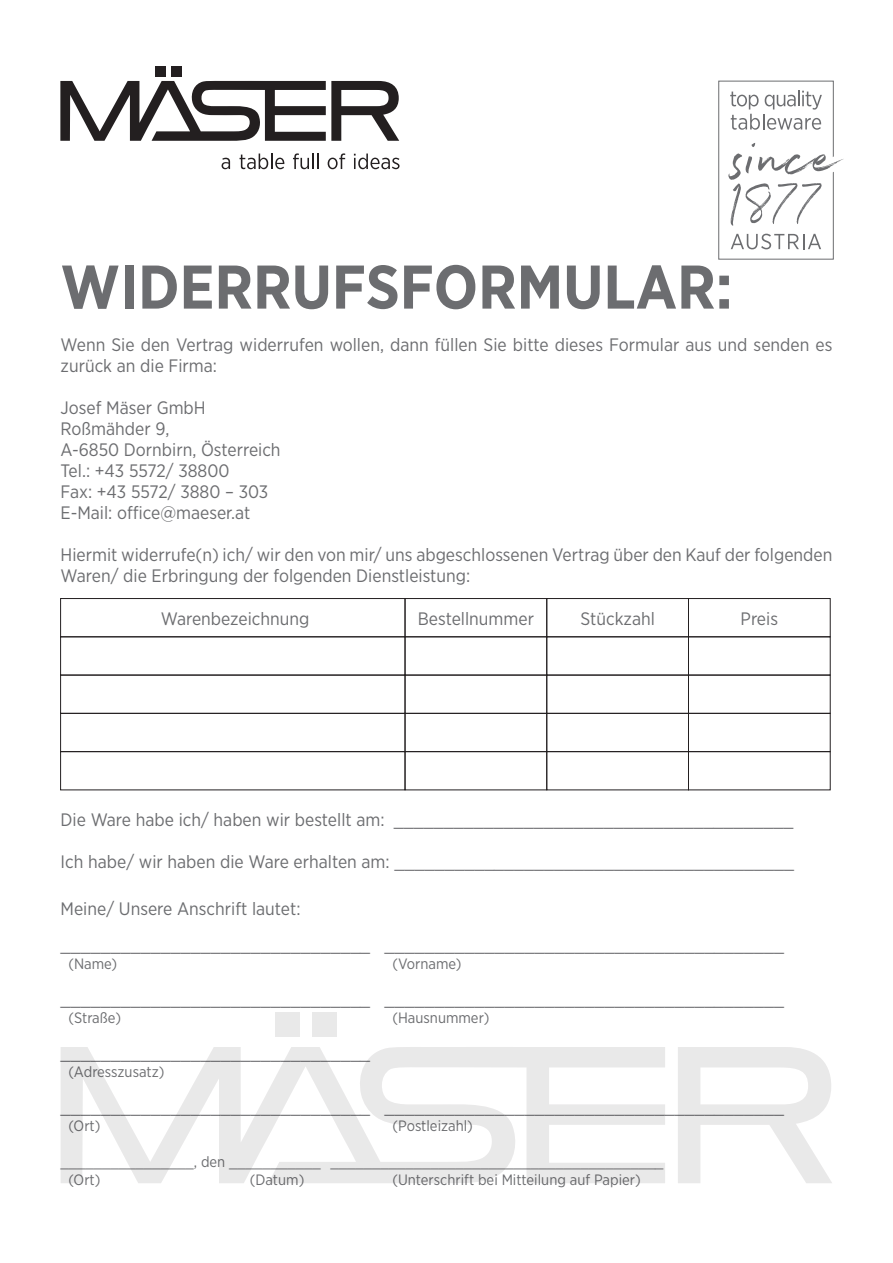
<style>
.page{position:relative;width:893px;height:1263px;background:#fff}
.page>*{position:absolute;margin:0;border:0;box-sizing:border-box;transform-origin:0 0}
.t1{font:700 61.5px "Gotham Narrow";color:#6c6d70}
.t2{font:18px/21px "Gotham Narrow";color:#6c6d70}
.t3{font:15px "Gotham Narrow";color:#6c6d70}
</style>
<div class="page">
<div style="left:155px;top:66px;width:10px;height:10px;background:#231f20"></div>
<div style="left:171px;top:66px;width:11px;height:10px;background:#231f20"></div>
<svg style="left:60px;top:81px;width:339px;height:60px"></svg>
<svg style="left:222px;top:158px;width:8px;height:11px"></svg>
<svg style="left:239px;top:154px;width:45px;height:15px"></svg>
<svg style="left:293px;top:153px;width:26px;height:16px"></svg>
<svg style="left:328px;top:153px;width:17px;height:16px"></svg>
<svg style="left:354px;top:154px;width:46px;height:15px"></svg>
<div style="left:718px;top:81px;width:116px;height:178px;border:1px solid #6c6d70"></div>
<svg style="left:730px;top:90px;width:92px;height:40px"></svg>
<svg style="left:731px;top:234px;width:90px;height:15px"></svg>
<svg style="left:728px;top:143px;width:116px;height:83px"></svg>
<div style="left:60px;top:598px;width:345px;height:39px;border:1px solid #231f20"></div>
<div style="left:60px;top:675px;width:345px;height:38px;border:1px solid #231f20"></div>
<div style="left:60px;top:713px;width:345px;height:39px;border:1px solid #231f20"></div>
<div style="left:60px;top:751px;width:345px;height:39px;border:1px solid #231f20"></div>
<div style="left:405px;top:598px;width:142px;height:39px;border:1px solid #231f20"></div>
<div style="left:405px;top:675px;width:142px;height:38px;border:1px solid #231f20"></div>
<div style="left:405px;top:713px;width:142px;height:39px;border:1px solid #231f20"></div>
<div style="left:405px;top:751px;width:142px;height:39px;border:1px solid #231f20"></div>
<div style="left:547px;top:598px;width:142px;height:39px;border:1px solid #231f20"></div>
<div style="left:547px;top:675px;width:142px;height:38px;border:1px solid #231f20"></div>
<div style="left:547px;top:713px;width:142px;height:39px;border:1px solid #231f20"></div>
<div style="left:547px;top:751px;width:142px;height:39px;border:1px solid #231f20"></div>
<div style="left:688px;top:598px;width:142px;height:39px;border:1px solid #231f20"></div>
<div style="left:688px;top:675px;width:142px;height:38px;border:1px solid #231f20"></div>
<div style="left:688px;top:713px;width:142px;height:39px;border:1px solid #231f20"></div>
<div style="left:688px;top:751px;width:142px;height:39px;border:1px solid #231f20"></div>
<svg style="left:678px;top:1047px;width:154px;height:136px"></svg>
<div style="left:276px;top:1013px;width:24px;height:24px;background:#e9e9e9"></div>
<div style="left:313px;top:1013px;width:24px;height:24px;background:#e9e9e9"></div>
<svg style="left:61px;top:1047px;width:604px;height:136px"></svg>
<p class="t1" style="left:61px;top:247px;width:674px">WIDERRUFSFORMULAR:</p>
<p class="t2" style="left:61px;top:333px;width:773px">Wenn Sie den Vertrag widerrufen wollen, dann füllen Sie bitte dieses Formular aus und senden es zurück an die Firma:</p>
<p class="t2" style="left:61px;top:396px;width:147px">Josef Mäser GmbH</p>
<p class="t2" style="left:61px;top:417px;width:110px">Roßmähder 9,</p>
<p class="t2" style="left:61px;top:438px;width:222px">A-6850 Dornbirn, Österreich</p>
<p class="t2" style="left:61px;top:459px;width:170px">Tel.: +43 5572/ 38800</p>
<p class="t2" style="left:61px;top:480px;width:209px">Fax: +43 5572/ 3880 – 303</p>
<p class="t2" style="left:61px;top:501px;width:191px">E-Mail: office@maeser.at</p>
<p class="t2" style="left:61px;top:543px;width:773px">Hiermit widerrufe(n) ich/ wir den von mir/ uns abgeschlossenen Vertrag über den Kauf der folgenden<br>Waren/ die Erbringung der folgenden Dienstleistung:</p>
<p class="t2" style="left:161px;top:608px;width:150px">Warenbezeichnung</p>
<p class="t2" style="left:418px;top:608px;width:118px">Bestellnummer</p>
<p class="t2" style="left:580px;top:608px;width:76px">Stückzahl</p>
<p class="t2" style="left:741px;top:608px;width:39px">Preis</p>
<p class="t2" style="left:61px;top:809px;width:734px">Die Ware habe ich/ haben wir bestellt am: ________________________________________</p>
<p class="t2" style="left:61px;top:851px;width:735px">Ich habe/ wir haben die Ware erhalten am: ________________________________________</p>
<p class="t2" style="left:61px;top:897px;width:241px">Meine/ Unsere Anschrift lautet:</p>
<p class="t2" style="left:61px;top:933px;width:725px">_______________________________ ________________________________________</p>
<p class="t3" style="left:68px;top:954px;width:50px">(Name)</p>
<p class="t3" style="left:392px;top:954px;width:71px">(Vorname)</p>
<p class="t2" style="left:61px;top:987px;width:725px">_______________________________ ________________________________________</p>
<p class="t3" style="left:68px;top:1008px;width:54px">(Straße)</p>
<p class="t3" style="left:392px;top:1008px;width:99px">(Hausnummer)</p>
<p class="t2" style="left:61px;top:1041px;width:311px">_______________________________</p>
<p class="t3" style="left:68px;top:1062px;width:98px">(Adresszusatz)</p>
<p class="t2" style="left:61px;top:1095px;width:725px">_______________________________ ________________________________________</p>
<p class="t3" style="left:68px;top:1116px;width:34px">(Ort)</p>
<p class="t3" style="left:392px;top:1116px;width:82px">(Postleizahl)</p>
<p class="t3" style="left:61px;top:1152px;width:605px">________________, den ___________ ________________________________________</p>
<p class="t3" style="left:68px;top:1170px;width:34px">(Ort)</p>
<p class="t3" style="left:250px;top:1170px;width:56px">(Datum)</p>
<p class="t3" style="left:392px;top:1170px;width:250px">(Unterschrift bei Mitteilung auf Papier)</p>
</div>
